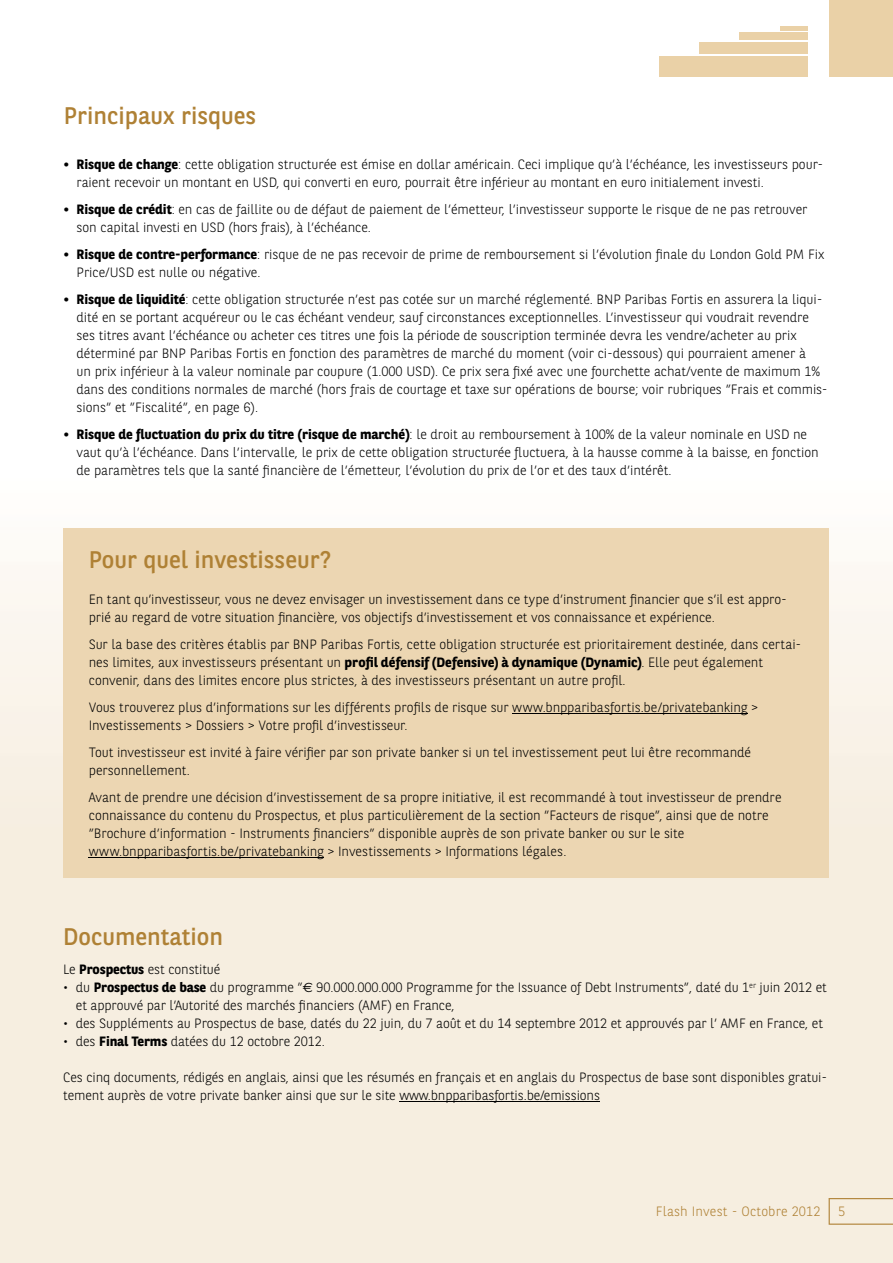
<style>
.page{position:relative;width:893px;height:1263px;background:#fff}
.page>*{position:absolute;margin:0;border:0;box-sizing:border-box;transform-origin:0 0}
.t1{font:24px "BNPP Sans";color:#af8135}
.t2{font:300 13.5px/18px "BNPP Sans";letter-spacing:-.005em;color:#000}
.t3{font:300 13.5px "BNPP Sans";letter-spacing:.01em;color:#af8135}
.s1{font-weight:700}
.s2{font-family:"Euro Sans";font-weight:400}
</style>
<div class="page">
<div style="left:0;top:472px;width:893px;height:791px;background:linear-gradient(to bottom,#fcf9f4,#f4ead9)"></div>
<div style="left:659px;top:56px;width:149px;height:21px;background:#ead1a7"></div>
<div style="left:699px;top:42px;width:109px;height:12px;background:#ead1a7"></div>
<div style="left:740px;top:32px;width:68px;height:7px;background:#ead1a7"></div>
<hr style="left:780px;top:27px;width:28px;height:4px;background:#ead1a7">
<div style="left:829px;top:0;width:64px;height:77px;background:#ead1a7"></div>
<svg style="left:829px;top:1198px;width:64px;height:27px;background:#efe3cf"></svg>
<div style="left:63px;top:528px;width:766px;height:349px;background:#ecd6b2"></div>
<hr style="left:512px;top:713px;width:235px;height:1px;background:#000">
<hr style="left:89px;top:857px;width:235px;height:1px;background:#000">
<hr style="left:399px;top:1101px;width:201px;height:1px;background:#000">
<h1 class="t1" style="left:64px;top:100px;width:194px">Principaux risques</h1>
<p class="t2" style="left:77px;top:155px;width:748px;text-indent:-13px"><span class="s1">• Risque de change</span>: cette obligation structurée est émise en dollar américain. Ceci implique qu’à l’échéance, les investisseurs pour&shy;raient recevoir un montant en USD, qui converti en euro, pourrait être inférieur au montant en euro initialement investi.</p>
<p class="t2" style="left:77px;top:200px;width:732px;text-indent:-13px"><span class="s1">• Risque de crédit</span>: en cas de faillite ou de défaut de paiement de l’émetteur, l’investisseur supporte le risque de ne pas retrouver son capital investi en USD (hors frais), à l’échéance.</p>
<p class="t2" style="left:77px;top:245px;width:749px;text-indent:-13px"><span class="s1">• Risque de contre-performance</span>: risque de ne pas recevoir de prime de remboursement si l’évolution finale du London Gold PM Fix<br>Price/USD est nulle ou négative.</p>
<p class="t2" style="left:77px;top:290px;width:753px;text-indent:-13px"><span class="s1">• Risque de liquidité</span>: cette obligation structurée n’est pas cotée sur un marché réglementé. BNP Paribas Fortis en assurera la liqui&shy;dité en se portant acquéreur ou le cas échéant vendeur, sauf circonstances exceptionnelles. L’investisseur qui voudrait revendre ses titres avant l’échéance ou acheter ces titres une fois la période de souscription terminée devra les vendre/acheter au prix déterminé par BNP Paribas Fortis en fonction des paramètres de marché du moment (voir ci-dessous) qui pourraient amener à<br>un prix inférieur à la valeur nominale par coupure (1.000 USD). Ce prix sera fixé avec une fourchette achat/vente de maximum 1% dans des conditions normales de marché (hors frais de courtage et taxe sur opérations de bourse; voir rubriques ”Frais et commis&shy;sions” et ”Fiscalité”, en page 6).</p>
<p class="t2" style="left:77px;top:425px;width:744px;text-indent:-13px"><span class="s1">• Risque de fluctuation du prix du titre (risque de marché)</span>: le droit au remboursement à 100% de la valeur nominale en USD ne vaut qu’à l’échéance. Dans l’intervalle, le prix de cette obligation structurée fluctuera, à la hausse comme à la baisse, en fonction de paramètres tels que la santé financière de l’émetteur, l’évolution du prix de l’or et des taux d’intérêt.</p>
<h1 class="t1" style="left:89px;top:543px;width:244px">Pour quel investisseur?</h1>
<p class="t2" style="left:89px;top:589px;width:700px">En tant qu’investisseur, vous ne devez envisager un investissement dans ce type d’instrument financier que s’il est appro&shy;prié au regard de votre situation financière, vos objectifs d’investissement et vos connaissance et expérience.</p>
<p class="t2" style="left:89px;top:634px;width:714px">Sur la base des critères établis par BNP Paribas Fortis, cette obligation structurée est prioritairement destinée, dans certai&shy;nes limites, aux investisseurs présentant un <span class="s1">profil défensif (Defensive) à dynamique (Dynamic)</span>. Elle peut également convenir, dans des limites encore plus strictes, à des investisseurs présentant un autre profil.</p>
<p class="t2" style="left:89px;top:697px;width:671px">Vous trouverez plus d’informations sur les différents profils de risque sur www.bnpparibasfortis.be/privatebanking &gt;<br>Investissements &gt; Dossiers &gt; Votre profil d’investisseur.</p>
<p class="t2" style="left:89px;top:742px;width:664px">Tout investisseur est invité à faire vérifier par son private banker si un tel investissement peut lui être recommandé personnellement.</p>
<p class="t2" style="left:89px;top:787px;width:694px">Avant de prendre une décision d’investissement de sa propre initiative, il est recommandé à tout investisseur de prendre connaissance du contenu du Prospectus, et plus particulièrement de la section ”Facteurs de risque”, ainsi que de notre ”Brochure d’information - Instruments financiers” disponible auprès de son private banker ou sur le site www.bnpparibasfortis.be/privatebanking &gt; Investissements &gt; Informations légales.</p>
<h1 class="t1" style="left:63px;top:920px;width:161px">Documentation</h1>
<p class="t2" style="left:63px;top:960px;width:159px">Le <span class="s1">Prospectus</span> est constitué</p>
<p class="t2" style="left:76px;top:978px;width:752px;text-indent:-13px">• du <span class="s1">Prospectus de base</span> du programme ”<span class="s2">€</span> 90.000.000.000 Programme for the Issuance of Debt Instruments”, daté du 1<sup>er</sup> juin 2012 et et approuvé par l’Autorité des marchés financiers (AMF) en France,</p>
<p class="t2" style="left:63px;top:1014px;width:761px">• des Suppléments au Prospectus de base, datés du 22 juin, du 7 août et du 14 septembre 2012 et approuvés par l’ AMF en France, et</p>
<p class="t2" style="left:63px;top:1032px;width:263px">• des <span class="s1">Final Terms</span> datées du 12 octobre 2012.</p>
<p class="t2" style="left:63px;top:1068px;width:765px">Ces cinq documents, rédigés en anglais, ainsi que les résumés en français et en anglais du Prospectus de base sont disponibles gratui&shy;tement auprès de votre private banker ainsi que sur le site www.bnpparibasfortis.be/emissions</p>
<p class="t3" style="left:656px;top:1202px;width:166px">Flash Invest - Octobre 2012</p>
<p class="t3" style="left:838px;top:1202px;width:9px">5</p>
</div>
